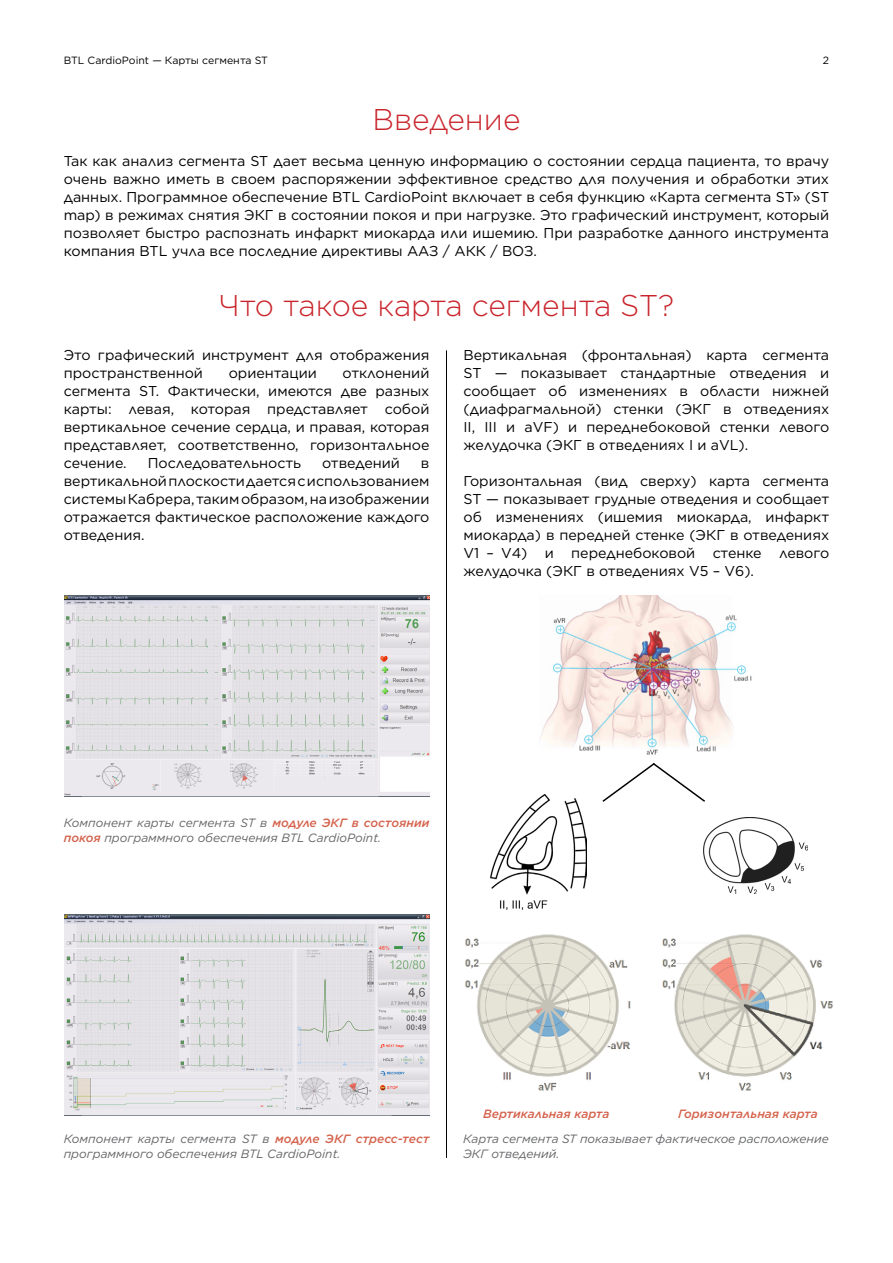
<style>
.page{position:relative;width:893px;height:1263px;background:#fff}
.page>*{position:absolute;margin:0;border:0;box-sizing:border-box;transform-origin:0 0}
.t1{font:300 30px "Gotham";color:#c9252c}
.t2{font:14.25px/18px "Gotham";color:#000;text-align:justify}
.t3{font:italic 12px/15px "Gotham";color:#636466}
.t4{font:italic 500 12px "Gotham";color:#d4624c}
.t5{font:10.5px "Gotham";color:#000}
.s1{font-weight:500;color:#d4624c}
</style>
<div class="page">
<hr style="left:446px;top:350px;width:1px;height:808px;background:#000">
<img style="left:540px;top:596px;width:212px;height:159px">
<img style="left:490px;top:794px;width:97px;height:115px">
<img style="left:704px;top:817px;width:104px;height:77px">
<svg style="left:602px;top:763px;width:103px;height:39px"></svg>
<img style="left:64px;top:596px;width:366px;height:201px">
<img style="left:64px;top:915px;width:365px;height:200px">
<img style="left:465px;top:934px;width:368px;height:157px">
<p class="t5" style="left:64px;top:53px;width:206px">BTL CardioPoint — Карты сегмента ST</p>
<p class="t5" style="left:823px;top:53px;width:8px">2</p>
<h1 class="t1" style="left:372px;top:101px;width:150px">Введение</h1>
<p class="t2" style="left:64px;top:152px;width:767px">Так как анализ сегмента ST дает весьма ценную информацию о состоянии сердца пациента, то врачу очень важно иметь в своем распоряжении эффективное средство для получения и обработки этих данных. Программное обеспечение BTL CardioPoint включает в себя функцию «Карта сегмента ST» (ST map) в режимах снятия ЭКГ в состоянии покоя и при нагрузке. Это графический инструмент, который позволяет быстро распознать инфаркт миокарда или ишемию. При разработке данного инструмента компания BTL учла все последние директивы ААЗ / АКК / ВОЗ.</p>
<h1 class="t1" style="left:219px;top:286px;width:457px">Что такое карта сегмента ST?</h1>
<p class="t2" style="left:64px;top:346px;width:367px">Это графический инструмент для отображения пространственной</p>
<p class="t2" style="left:64px;top:364px;width:367px;text-indent:279px">отклонений сегмента ST. Фактически, имеются две разных карты: левая, которая представляет собой вертикальное сечение сердца, и правая, которая представляет, соответственно, горизонтальное сечение.</p>
<p class="t2" style="left:229px;top:364px;width:90px">ориентации</p>
<p class="t2" style="left:148px;top:454px;width:155px">Последовательность</p>
<p class="t2" style="left:322px;top:454px;width:79px">отведений</p>
<p class="t2" style="left:64px;top:454px;width:367px;text-indent:357px">в вертикальной плоскости дается с использованием системы Кабрера, таким образом, на изображении отражается фактическое расположение каждого отведения.</p>
<p class="t2" style="left:463px;top:346px;width:367px">Вертикальная (фронтальная) карта сегмента ST — показывает стандартные отведения и сообщает об изменениях в области нижней (диафрагмальной) стенки (ЭКГ в отведениях II, III и aVF) и переднебоковой стенки левого желудочка (ЭКГ в отведениях I и aVL).</p>
<p class="t2" style="left:463px;top:472px;width:367px">Горизонтальная (вид сверху) карта сегмента ST — показывает грудные отведения и сообщает об изменениях (ишемия миокарда, инфаркт миокарда) в передней стенке (ЭКГ в отведениях V1 – V4) и переднебоковой стенке левого желудочка (ЭКГ в отведениях V5 – V6).</p>
<p class="t3" style="left:64px;top:815px;width:367px">Компонент карты сегмента ST в <span class="s1">модуле ЭКГ в состоянии покоя</span> программного обеспечения BTL CardioPoint.</p>
<p class="t3" style="left:64px;top:1131px;width:367px">Компонент карты сегмента ST в <span class="s1">модуле ЭКГ стресс-тест </span>программного обеспечения BTL CardioPoint.</p>
<p class="t4" style="left:483px;top:1105px;width:128px">Вертикальная карта</p>
<p class="t4" style="left:678px;top:1105px;width:141px">Горизонтальная карта</p>
<p class="t3" style="left:463px;top:1131px;width:367px">Карта сегмента ST показывает фактическое расположение<br>ЭКГ отведений.</p>
</div>
